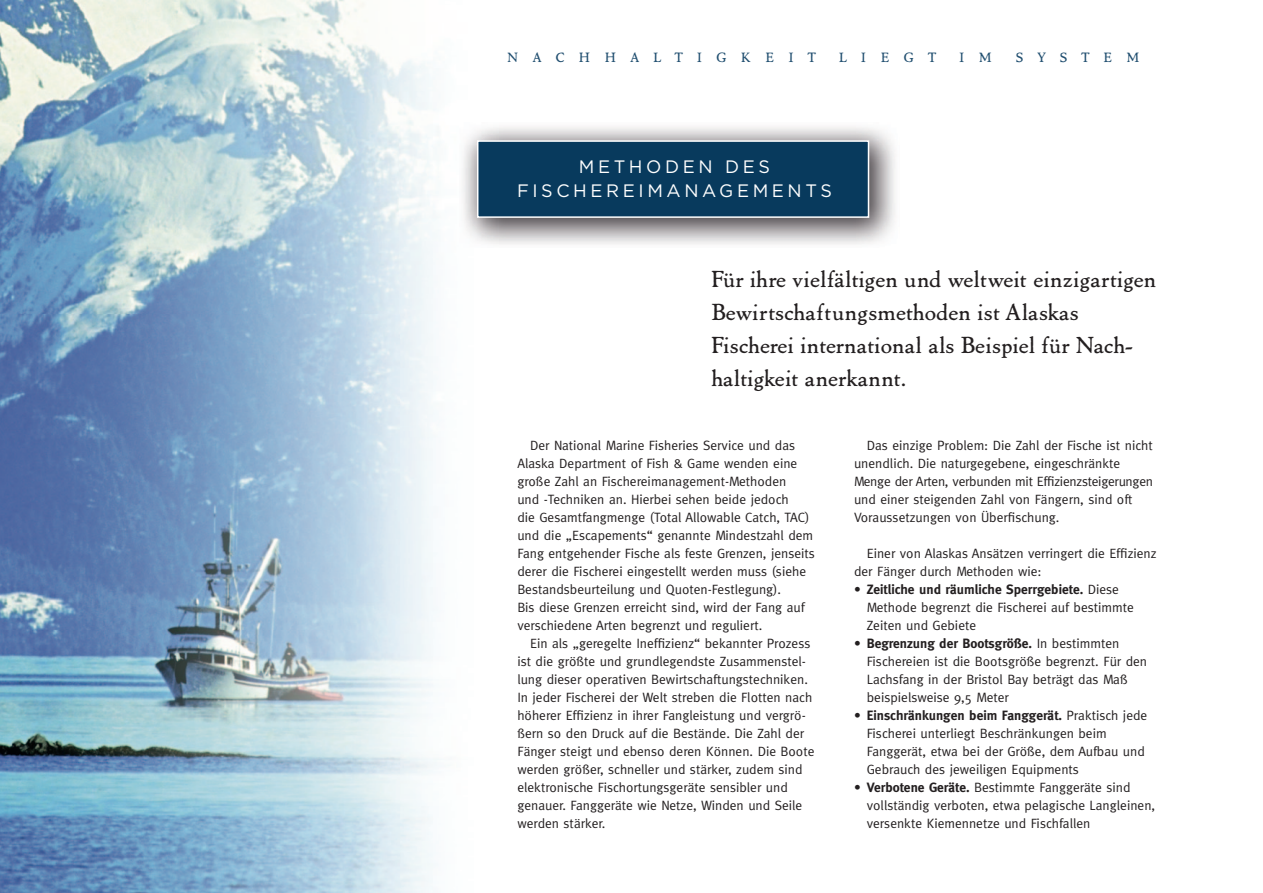
<style>
.page{position:relative;width:1263px;height:893px;background:#fff}
.page>*{position:absolute;margin:0;border:0;box-sizing:border-box;transform-origin:0 0}
.t1{font:23.25px/33px "Marco Polo";letter-spacing:.03em;color:#231f20}
.t2{font:18px/24px "Gotham";letter-spacing:.2em;color:#fff;text-align:center}
.t3{font:13.5px/18px "Meta";color:#231f20}
.t4{font:13.5px "Marco Polo SC";color:#214f70}
.s1{font-weight:700}
</style>
<div class="page">
<img style="left:0;top:0;width:439px;height:893px">
<img style="left:462px;top:127px;width:433px;height:117px">
<div style="left:477px;top:140px;width:392px;height:78px;background:#083a5d;border:2px solid #fff"></div>
<p class="t4" style="left:507px;top:49px;width:309px">N A C H H A L T I G K E I T</p>
<p class="t4" style="left:839px;top:49px;width:98px">L I E G T</p>
<p class="t4" style="left:959px;top:49px;width:33px">I M</p>
<p class="t4" style="left:1016px;top:49px;width:125px">S Y S T E M</p>
<h2 class="t2" style="left:517px;top:154px;width:316px">METHODEN DES<br>FISCHEREIMANAGEMENTS</h2>
<h1 class="t1" style="left:711px;top:262px;width:446px">Für ihre vielfältigen und weltweit einzigartigen Bewirtschaftungsmethoden ist Alaskas Fischerei international als Beispiel für Nach&shy;haltigkeit anerkannt.</h1>
<p class="t3" style="left:517px;top:436px;width:299px;text-indent:13px">Der National Marine Fisheries Service und das Alaska Department of Fish &amp; Game wenden eine große Zahl an Fischereimanagement-Methoden<br>und -Techniken an. Hierbei sehen beide jedoch<br>die Gesamtfangmenge (Total Allowable Catch, TAC) und die „Escapements“ genannte Mindestzahl dem Fang entgehender Fische als feste Grenzen, jenseits derer die Fischerei eingestellt werden muss (siehe Bestandsbeurteilung und Quoten-Festlegung).<br>Bis diese Grenzen erreicht sind, wird der Fang auf verschiedene Arten begrenzt und reguliert.</p>
<p class="t3" style="left:517px;top:634px;width:299px;text-indent:13px">Ein als „geregelte Ineffizienz“ bekannter Prozess ist die größte und grundlegendste Zusammenstel&shy;lung dieser operativen Bewirtschaftungstechniken.<br>In jeder Fischerei der Welt streben die Flotten nach höherer Effizienz in ihrer Fangleistung und vergrö&shy;ßern so den Druck auf die Bestände. Die Zahl der Fänger steigt und ebenso deren Können. Die Boote werden größer, schneller und stärker, zudem sind elektronische Fischortungsgeräte sensibler und genauer. Fanggeräte wie Netze, Winden und Seile werden stärker.</p>
<p class="t3" style="left:854px;top:436px;width:300px;text-indent:13px">Das einzige Problem: Die Zahl der Fische ist nicht unendlich. Die naturgegebene, eingeschränkte Menge der Arten, verbunden mit Effizienzsteigerungen und einer steigenden Zahl von Fängern, sind oft Voraussetzungen von Überfischung.</p>
<p class="t3" style="left:854px;top:544px;width:304px;text-indent:13px">Einer von Alaskas Ansätzen verringert die Effizienz der Fänger durch Methoden wie:</p>
<p class="t3" style="left:867px;top:580px;width:269px;text-indent:-13px">• <span class="s1">Zeitliche und räumliche Sperrgebiete.</span> Diese<br>Methode begrenzt die Fischerei auf bestimmte<br>Zeiten und Gebiete</p>
<p class="t3" style="left:867px;top:634px;width:282px;text-indent:-13px">• <span class="s1">Begrenzung der Bootsgröße.</span> In bestimmten Fischereien ist die Bootsgröße begrenzt. Für den Lachsfang in der Bristol Bay beträgt das Maß beispielsweise 9,5 Meter</p>
<p class="t3" style="left:867px;top:706px;width:282px;text-indent:-13px"><span class="s1">• Einschränkungen beim Fanggerät.</span> Praktisch jede Fischerei unterliegt Beschränkungen beim<br>Fang gerät, etwa bei der Größe, dem Aufbau und Gebrauch des jeweiligen Equipments</p>
<p class="t3" style="left:867px;top:778px;width:290px;text-indent:-13px">• <span class="s1">Verbotene Geräte.</span> Bestimmte Fanggeräte sind vollständig verboten, etwa pelagische Langleinen, versenkte Kiemennetze und Fischfallen</p>
</div>
